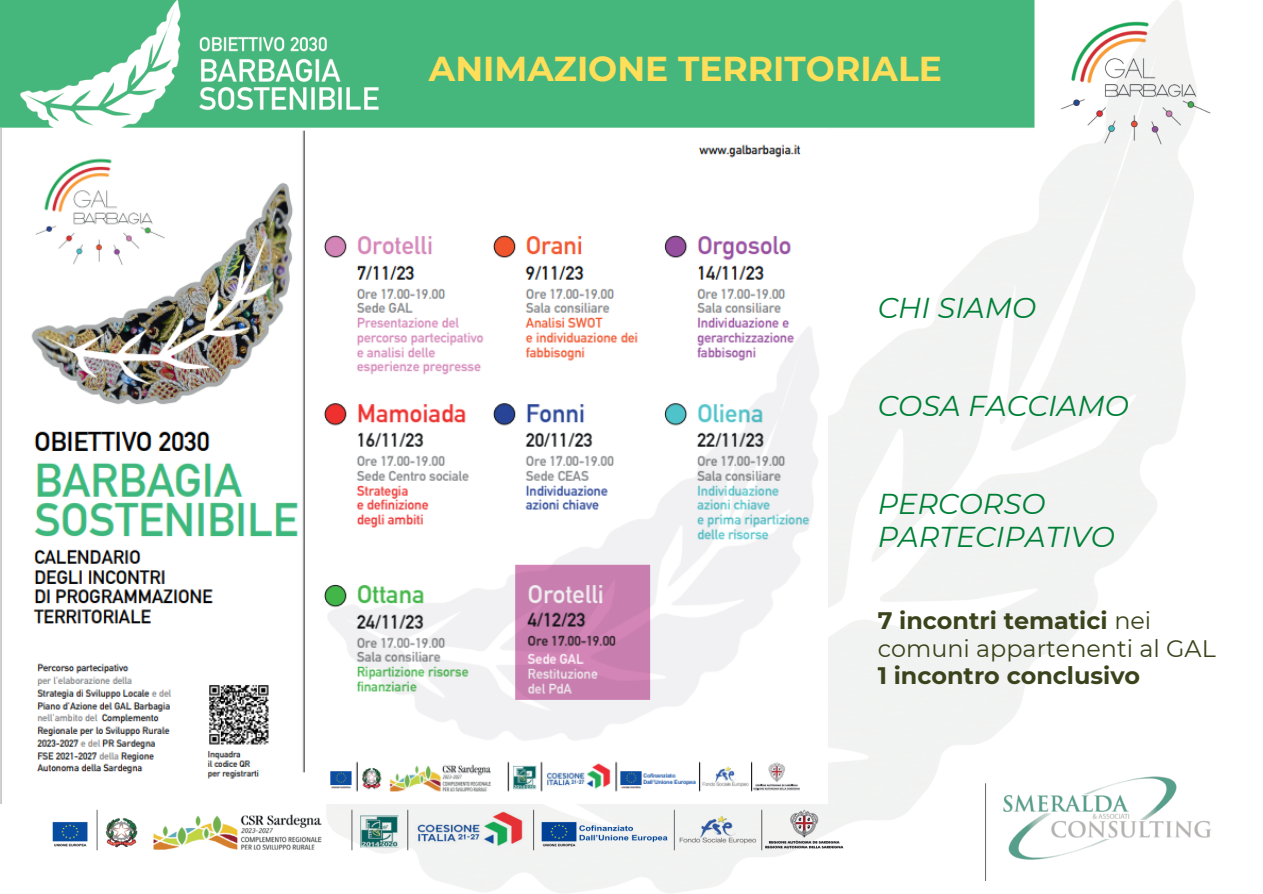
<style>
.page{position:relative;width:1263px;height:894px;background:#fff}
.page>*{position:absolute;margin:0;border:0;box-sizing:border-box;transform-origin:0 0}
.t1{font:700 34.5px "Montserrat";color:#ffde59}
.t2{font:italic 28.65px "Montserrat";color:#008037}
.t3{font:23.85px/27.5px "Montserrat";color:#3a441c}
.t4{font:700 23.85px "Montserrat";color:#3a441c}
.s1{font-weight:700}
</style>
<div class="page">
<img style="left:0;top:0;width:1211px;height:893px">
<img style="left:0;top:128px;width:828px;height:675px">
<p class="t1" style="left:429px;top:47px;width:514px">ANIMAZIONE TERRITORIALE</p>
<p class="t2" style="left:878px;top:290px;width:160px">CHI SIAMO</p>
<p class="t2" style="left:878px;top:388px;width:253px">COSA FACCIAMO</p>
<p class="t2" style="left:878px;top:486px;width:169px">PERCORSO</p>
<p class="t2" style="left:878px;top:519px;width:239px">PARTECIPATIVO</p>
<p class="t3" style="left:878px;top:606px;width:340px"><span class="s1">7 incontri tematici</span> nei comuni appartenenti al GAL</p>
<p class="t4" style="left:878px;top:660px;width:264px">1 incontro conclusivo</p>
</div>
